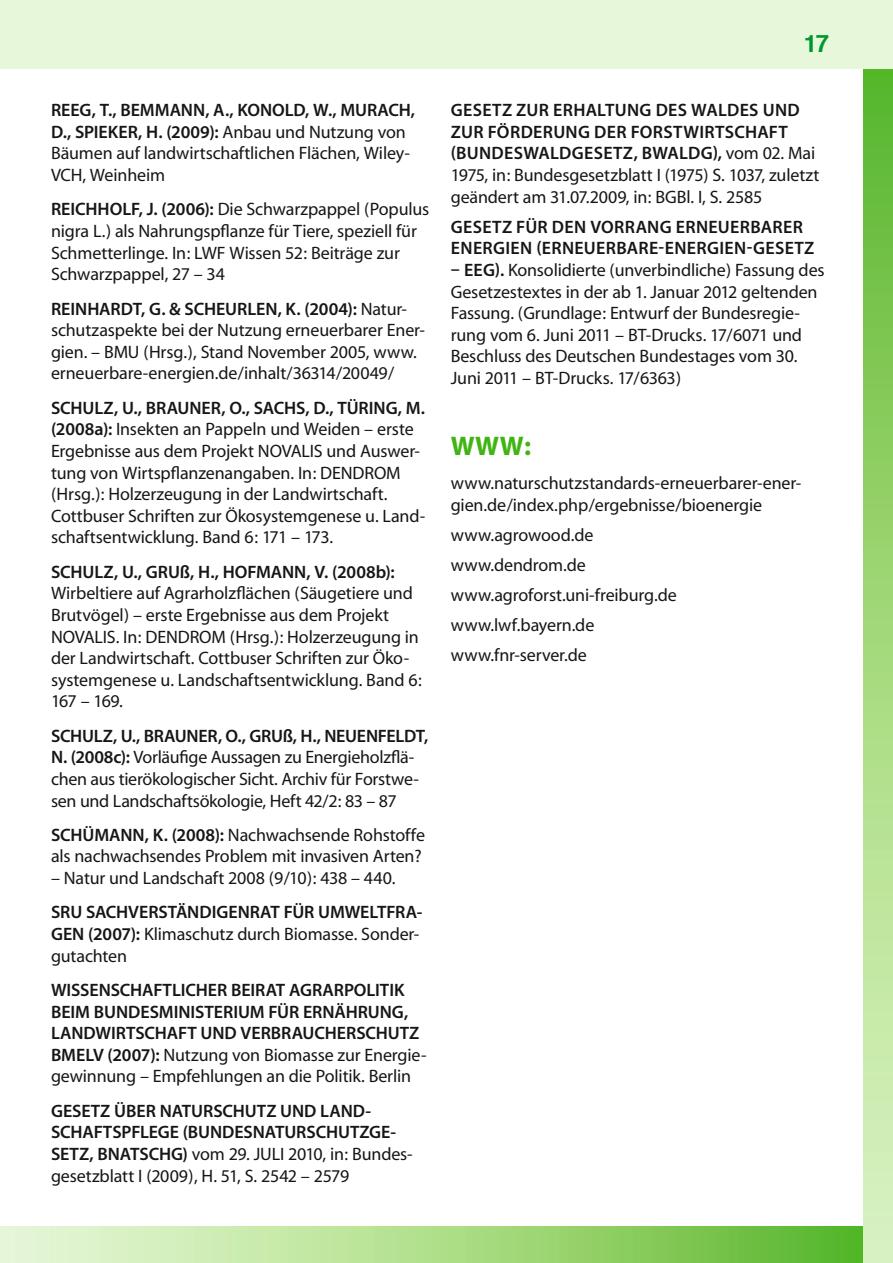
<style>
.page{position:relative;width:893px;height:1263px;background:#fff}
.page>*{position:absolute;margin:0;border:0;box-sizing:border-box;transform-origin:0 0}
.t1{font:700 27px "Myriad";color:#41b414}
.t2{font:700 24px "Helvetica";color:#009731}
.t3{font:18px/21.6px "Myriad";letter-spacing:-.01em;color:#151616}
.t4{font:600 18px/21.6px "Myriad Pro";letter-spacing:-.005em;color:#151616}
.s1{font-family:"Myriad";font-weight:400}
.s2{font-family:"Myriad Pro";font-weight:600}
</style>
<div class="page">
<div style="left:0;top:1226px;width:893px;height:37px;background:linear-gradient(to right,#f3fde1,#5ab726)"></div>
<div style="left:863px;top:0;width:30px;height:1263px;background:linear-gradient(to bottom,#58b627,#e2f6c9)"></div>
<div style="left:0;top:0;width:893px;height:68px;background:#e6f7da"></div>
<p class="t4" style="left:51px;top:99px;width:366px">REEG, T., BEMMANN, A., KONOLD, W., MURACH,<br>D., SPIEKER, H. (2009): <span class="s1">Anbau und Nutzung von</span></p>
<p class="t3" style="left:51px;top:143px;width:360px">Bäumen auf landwirtschaftlichen Flächen, Wiley-<br>VCH, Weinheim</p>
<p class="t3" style="left:51px;top:199px;width:380px"><span class="s2">REICHHOLF, J. (2006):</span> Die Schwarzpappel (Populus nigra L.) als Nahrungspflanze für Tiere, speziell für Schmetterlinge. In: LWF Wissen 52: Beiträge zur Schwarzpappel, 27 – 34</p>
<p class="t4" style="left:51px;top:297px;width:358px">REINHARDT, G. &amp; SCHEURLEN, K. (2004): <span class="s1">Natur-</span></p>
<p class="t3" style="left:51px;top:320px;width:375px">schutzaspekte bei der Nutzung erneuerbarer Ener&shy;gien. – BMU (Hrsg.), Stand November 2005, www. erneuerbare-energien.de/inhalt/36314/20049/</p>
<p class="t4" style="left:51px;top:396px;width:376px">SCHULZ, U., BRAUNER, O., SACHS, D., TÜRING, M.</p>
<p class="t3" style="left:51px;top:419px;width:376px"><span class="s2">(2008A):</span> Insekten an Pappeln und Weiden – erste Ergebnisse aus dem Projekt NOVALIS und Auswer&shy;tung von Wirtspflanzenangaben. In: DENDROM (Hrsg.): Holzerzeugung in der Landwirtschaft.<br>Cottbuser Schriften zur Ökosystemgenese u. Land&shy;schaftsentwicklung. Band 6: 171 – 173.</p>
<p class="t4" style="left:51px;top:560px;width:345px">SCHULZ, U., GRUß, H., HOFMANN, V. (2008B):</p>
<p class="t3" style="left:51px;top:583px;width:372px">Wirbeltiere auf Agrarholzflächen (Säugetiere und Brutvögel) – erste Ergebnisse aus dem Projekt NOVALIS. In: DENDROM (Hrsg.): Holzerzeugung in der Landwirtschaft. Cottbuser Schriften zur Öko&shy;systemgenese u. Landschaftsentwicklung. Band 6:<br>167 – 169.</p>
<p class="t4" style="left:51px;top:724px;width:379px">SCHULZ, U., BRAUNER, O., GRUß, H., NEUENFELDT,</p>
<p class="t3" style="left:51px;top:747px;width:369px"><span class="s2">N. (2008C):</span> Vorläufige Aussagen zu Energieholzflä&shy;chen aus tierökologischer Sicht. Archiv für Forstwe&shy;sen und Landschaftsökologie, Heft 42/2: 83 – 87</p>
<p class="t3" style="left:51px;top:825px;width:376px"><span class="s2">SCHÜMANN, K. (2008):</span> Nachwachsende Rohstoffe als nachwachsendes Problem mit invasiven Arten?</p>
<p class="t3" style="left:51px;top:868px;width:346px">– Natur und Landschaft 2008 (9/10): 438 – 440.</p>
<p class="t4" style="left:51px;top:901px;width:373px">SRU SACHVERSTÄNDIGENRAT FÜR UMWELTFRA-</p>
<p class="t3" style="left:51px;top:924px;width:370px"><span class="s2">GEN (2007):</span> Klimaschutz durch Biomasse. Sonder&shy;gutachten</p>
<p class="t4" style="left:51px;top:979px;width:370px">WISSENSCHAFTLICHER BEIRAT AGRARPOLITIK<br>BEIM BUNDESMINISTERIUM FÜR ERNÄHRUNG,<br>LANDWIRTSCHAFT UND VERBRAUCHERSCHUTZ</p>
<p class="t3" style="left:51px;top:1045px;width:377px"><span class="s2">BMELV (2007):</span> Nutzung von Biomasse zur Energie&shy;gewinnung – Empfehlungen an die Politik. Berlin</p>
<p class="t4" style="left:51px;top:1099px;width:347px">GESETZ ÜBER NATURSCHUTZ UND LAND-<br>SCHAFTSPFLEGE (BUNDESNATURSCHUTZGE-</p>
<p class="t3" style="left:51px;top:1144px;width:363px"><span class="s2">SETZ, BNATSCHG)</span> vom 29. JULI 2010, in: Bundes&shy;gesetzblatt I (2009), H. 51, S. 2542 – 2579</p>
<h2 class="t2" style="left:804px;top:24px;width:27px">17</h2>
<p class="t4" style="left:451px;top:99px;width:23px">GESETZ</p>
<p class="t4" style="left:516px;top:99px;width:12px">ZUR</p>
<p class="t4" style="left:553px;top:99px;width:22px">ERHALTUNG</p>
<p class="t4" style="left:656px;top:99px;width:11px">DES</p>
<p class="t4" style="left:691px;top:99px;width:27px">WALDES</p>
<p class="t4" style="left:763px;top:99px;width:13px">UND</p>
<p class="t4" style="left:451px;top:121px;width:12px">ZUR</p>
<p class="t4" style="left:488px;top:121px;width:35px">FÖRDERUNG</p>
<p class="t4" style="left:594px;top:121px;width:12px">DER</p>
<p class="t4" style="left:631px;top:121px;width:21px">FORSTWIRTSCHAFT</p>
<p class="t4" style="left:451px;top:142px;width:28px">(BUNDESWALDGESETZ</p>
<p class="t4" style="left:634px;top:142px;width:46px">, BWALD</p>
<p class="t3" style="left:451px;top:143px;width:370px;text-indent:250px"><span class="s2">G),</span> vom 02. Mai<br>1975, in: Bundesgesetzblatt I (1975) S. 1037, zuletzt geändert am 31.07.2009, in: BGBl. I, S. 2585</p>
<p class="t4" style="left:451px;top:215px;width:23px">GESETZ</p>
<p class="t4" style="left:516px;top:215px;width:11px">FÜR</p>
<p class="t4" style="left:552px;top:215px;width:12px">DEN</p>
<p class="t4" style="left:590px;top:215px;width:24px">VORRANG</p>
<p class="t4" style="left:676px;top:215px;width:22px">ERNEUERBARER</p>
<p class="t4" style="left:451px;top:237px;width:21px">ENERGIEN</p>
<p class="t4" style="left:536px;top:237px;width:27px">(ERNEUERBARE</p>
<p class="t4" style="left:659px;top:237px;width:27px">-ENERGIEN</p>
<p class="t4" style="left:747px;top:237px;width:30px">-GESETZ</p>
<p class="t3" style="left:451px;top:260px;width:375px"><span class="s2">– EEG).</span> Konsolidierte (unverbindliche) Fassung des Gesetzestextes in der ab 1. Januar 2012 geltenden Fassung. (Grundlage: Entwurf der Bundesregie&shy;rung vom 6. Juni 2011 – BT-Drucks. 17/6071 und Beschluss des Deutschen Bundestages vom 30.<br>Juni 2011 – BT-Drucks. 17/6363)</p>
<h1 class="t1" style="left:451px;top:432px;width:82px">WWW:</h1>
<p class="t3" style="left:451px;top:473px;width:351px">www.naturschutzstandards-erneuerbarer-ener&shy;gien.de/index.php/ergebnisse/bioenergie</p>
<p class="t3" style="left:451px;top:521px;width:228px;line-height:30.2px">www.agrowood.de www.dendrom.de www.agroforst.uni-freiburg.de www.lwf.bayern.de www.fnr-server.de</p>
</div>
